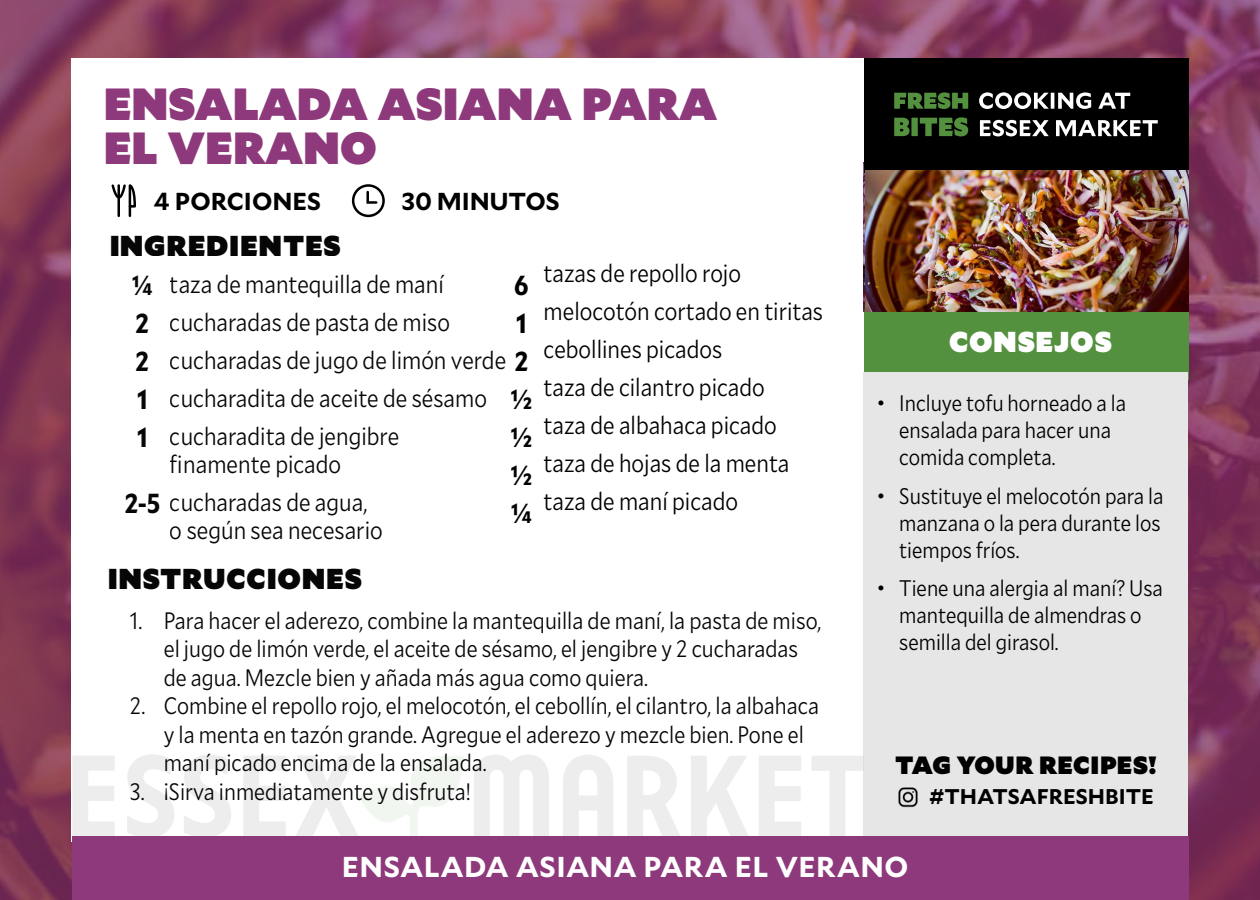
<style>
.page{position:relative;width:1260px;height:900px;background:#fff}
.page>*{position:absolute;margin:0;border:0;box-sizing:border-box;transform-origin:0 0}
.t1{font:900 45px "Mallory";color:#8d397b}
.t2{font:700 28.75px "Mallory";letter-spacing:.005em;color:#fff}
.t3{font:900 28.75px "Mallory";letter-spacing:.025em;color:#000}
.t4{font:900 28.75px "Mallory";letter-spacing:.025em;color:#fff}
.t5{font:700 27.5px/38px "Mallory Narrow";color:#000}
.t6{font:300 25px/38px "Mallory Narrow";color:#000}
.t7{font:900 25px "Mallory";letter-spacing:.015em;color:#000}
.t8{font:700 24.5px "Mallory";letter-spacing:-.01em;color:#000}
.t9{font:300 23.75px/28.5px "Mallory Narrow";color:#000}
.t10{font:300 22.5px/27px "Mallory Narrow";color:#000}
.t11{font:700 21.25px "Mallory";color:#000}
.s1{font-weight:700;font-size:27.5px}
</style>
<div class="page">
<img style="left:0;top:0;width:1260px;height:900px">
<div style="left:72px;top:58px;width:1116px;height:784px;background:#fff"></div>
<div style="left:864px;top:311px;width:324px;height:69px;background:#54913f"></div>
<div style="left:864px;top:372px;width:324px;height:470px;background:#e6e6e6"></div>
<svg style="left:474px;top:755px;width:390px;height:82px"></svg>
<svg style="left:72px;top:755px;width:392px;height:82px"></svg>
<div style="left:864px;top:58px;width:324px;height:115px;background:#000"></div>
<svg style="left:980px;top:120px;width:178px;height:16px"></svg>
<svg style="left:979px;top:92px;width:151px;height:17px"></svg>
<svg style="left:894px;top:117px;width:74px;height:19px"></svg>
<svg style="left:894px;top:92px;width:74px;height:17px"></svg>
<div style="left:72px;top:837px;width:1116px;height:63px;background:#8d397b"></div>
<div style="left:352px;top:184px;width:33px;height:33px;border:2px solid #000;border-radius:50%"></div>
<svg style="left:366px;top:190px;width:13px;height:14px"></svg>
<svg style="left:111px;top:184px;width:25px;height:33px"></svg>
<img style="left:898px;top:787px;width:20px;height:21px">
<img style="left:866px;top:171px;width:322px;height:140px">
<p class="t1" style="left:104px;top:67px;width:615px">ENSALADA ASIANA PARA</p>
<p class="t1" style="left:104px;top:112px;width:275px">EL VERANO</p>
<p class="t8" style="left:154px;top:183px;width:169px">4 PORCIONES</p>
<p class="t8" style="left:402px;top:183px;width:160px">30 MINUTOS</p>
<p class="t3" style="left:109px;top:222px;width:233px">INGREDIENTES</p>
<p class="t6" style="left:170px;top:264px;width:282px">taza de mantequilla de maní cucharadas de pasta de miso</p>
<p class="t5" style="left:132px;top:265px;width:22px">1/4<br>2<br>2<br>1<br>1</p>
<p class="t5" style="left:514px;top:265px;width:16px">6</p>
<p class="t5" style="left:516px;top:303px;width:12px">1</p>
<p class="t6" style="left:170px;top:340px;width:360px">cucharadas de jugo de limón verde <span class="s1">2</span></p>
<p class="t5" style="left:511px;top:379px;width:23px">1/2</p>
<p class="t5" style="left:511px;top:417px;width:23px">1/2</p>
<p class="t5" style="left:511px;top:455px;width:23px">1/2</p>
<p class="t5" style="left:511px;top:493px;width:22px">1/4</p>
<p class="t6" style="left:170px;top:378px;width:319px">cucharadita de aceite de sésamo cucharadita de jengibre</p>
<p class="t6" style="left:170px;top:444px;width:173px">finamente picado</p>
<p class="t6" style="left:124px;top:482px;width:244px"><span class="s1">2-5</span> cucharadas de agua,</p>
<p class="t6" style="left:170px;top:510px;width:214px">o según sea necesario</p>
<p class="t6" style="left:544px;top:253px;width:199px">tazas de repollo rojo</p>
<p class="t6" style="left:544px;top:291px;width:281px">melocotón cortado en tiritas</p>
<p class="t6" style="left:544px;top:329px;width:180px">cebollines picados</p>
<p class="t6" style="left:544px;top:367px;width:223px">taza de cilantro picado</p>
<p class="t6" style="left:544px;top:405px;width:235px">taza de albahaca picado</p>
<p class="t6" style="left:544px;top:443px;width:247px">taza de hojas de la menta</p>
<p class="t6" style="left:544px;top:481px;width:196px">taza de maní picado</p>
<p class="t3" style="left:107px;top:556px;width:256px">INSTRUCCIONES</p>
<p class="t9" style="left:164px;top:605px;width:659px;text-indent:-34px">1. Para hacer el aderezo, combine la mantequilla de maní, la pasta de miso, el jugo de limón verde, el aceite de sésamo, el jengibre y 2 cucharadas de agua. Mezcle bien y añada más agua como quiera.</p>
<p class="t9" style="left:164px;top:691px;width:657px;text-indent:-34px">2. Combine el repollo rojo, el melocotón, el cebollín, el cilantro, la albahaca y la menta en tazón grande. Agregue el aderezo y mezcle bien. Pone el maní picado encima de la ensalada.</p>
<p class="t9" style="left:130px;top:776px;width:343px">3. ¡Sirva inmediatamente y disfruta!</p>
<p class="t4" style="left:949px;top:318px;width:164px">CONSEJOS</p>
<p class="t10" style="left:899px;top:389px;width:228px;text-indent:-22px">• Incluye tofu horneado a la ensalada para hacer una comida completa.</p>
<p class="t10" style="left:899px;top:481px;width:266px;text-indent:-22px">• Sustituye el melocotón para la manzana o la pera durante los tiempos fríos.</p>
<p class="t10" style="left:899px;top:573px;width:265px;text-indent:-22px">• Tiene una alergia al maní? Usa mantequilla de almendras o semilla del girasol.</p>
<p class="t7" style="left:895px;top:745px;width:263px">TAG YOUR RECIPES!</p>
<p class="t11" style="left:930px;top:780px;width:226px">#THATSAFRESHBITE</p>
<p class="t2" style="left:342px;top:846px;width:568px">ENSALADA ASIANA PARA EL VERANO</p>
</div>
